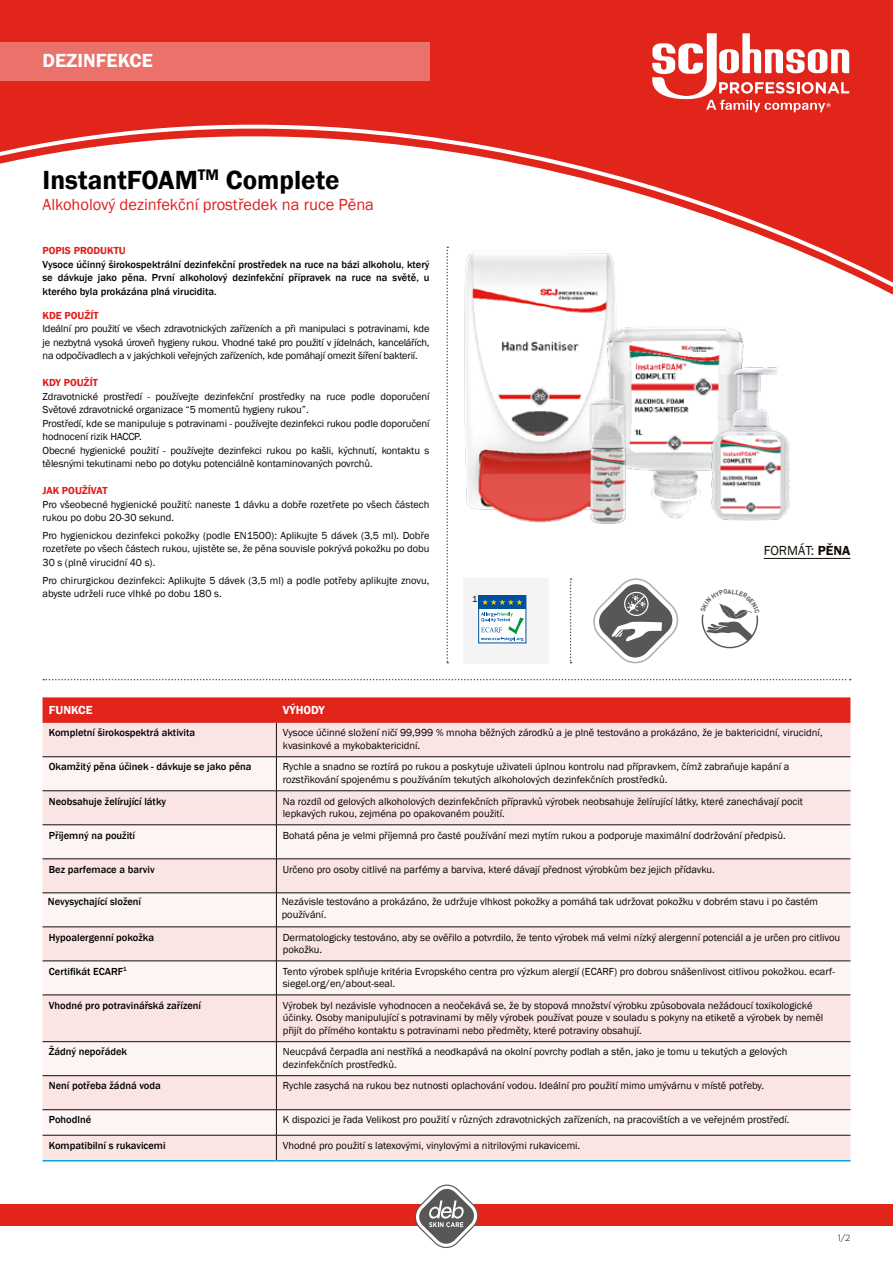
<style>
.page{position:relative;width:893px;height:1263px;background:#fff}
.page>*{position:absolute;margin:0;border:0;box-sizing:border-box;transform-origin:0 0}
.t1{font:600 27px "Franklin Gothic";color:#000}
.t2{font:600 19.5px "Franklin Gothic";color:#fff}
.t3{font:16.5px "Franklin Gothic";color:#e11f1d}
.t4{font:13.5px "Franklin Gothic";color:#120d09}
.t5{font:600 12px "Franklin Gothic";color:#fff}
.t6{font:10.5px/13.5px "Franklin Gothic";color:#000}
.t7{font:500 10.5px/13.5px "Franklin Gothic";color:#000;text-align:justify}
.t8{font:600 10.5px "Franklin Gothic";color:#e11f1d}
.t9{font:300 9px "Gotham";color:#000}
.t10{font:9px "Franklin Gothic";color:#000}
.t11{font:700 6.3px "DIN";color:#575756}
.s1{font-weight:600}
</style>
<div class="page">
<div style="left:0;top:0;width:893px;height:119px;background:#e1251b"></div>
<svg style="left:0;top:119px;width:893px;height:176px"></svg>
<div style="left:0;top:43px;width:429px;height:38px;background:#eb716b"></div>
<div style="left:0;top:1204px;width:893px;height:22px;background:#e1251b"></div>
<svg style="left:415px;top:1184px;width:63px;height:64px"></svg>
<svg style="left:652px;top:33px;width:197px;height:79px"></svg>
<svg style="left:446px;top:247px;width:2px;height:416px"></svg>
<svg style="left:570px;top:578px;width:2px;height:85px"></svg>
<svg style="left:43px;top:679px;width:808px;height:1px"></svg>
<svg style="left:43px;top:697px;width:807px;height:26px;background:#e1291f"></svg>
<div style="left:43px;top:723px;width:807px;height:437px;background:#fbe5e4"></div>
<svg style="left:43px;top:757px;width:807px;height:378px;fill:#fbe5e4"></svg>
<hr style="left:276px;top:756px;width:574px;height:1px;background:#120d09">
<hr style="left:43px;top:790px;width:233px;height:1px;background:#120d09">
<hr style="left:276px;top:790px;width:574px;height:1px;background:#120d09">
<hr style="left:43px;top:824px;width:233px;height:1px;background:#120d09">
<hr style="left:276px;top:824px;width:574px;height:1px;background:#120d09">
<hr style="left:43px;top:756px;width:233px;height:1px;background:#120d09">
<hr style="left:43px;top:1160px;width:233px;height:1px;background:#07a7e1">
<hr style="left:276px;top:1160px;width:574px;height:1px;background:#07a7e1">
<hr style="left:276px;top:723px;width:1px;height:33px;background:#120d09">
<hr style="left:276px;top:757px;width:1px;height:33px;background:#120d09">
<hr style="left:276px;top:791px;width:1px;height:34px;background:#120d09">
<hr style="left:276px;top:825px;width:1px;height:34px;background:#120d09">
<hr style="left:43px;top:858px;width:233px;height:1px;background:#120d09">
<hr style="left:43px;top:892px;width:233px;height:1px;background:#120d09">
<hr style="left:43px;top:926px;width:233px;height:1px;background:#120d09">
<hr style="left:43px;top:961px;width:233px;height:1px;background:#120d09">
<hr style="left:43px;top:995px;width:233px;height:1px;background:#120d09">
<hr style="left:43px;top:1041px;width:233px;height:1px;background:#120d09">
<hr style="left:43px;top:1075px;width:233px;height:1px;background:#120d09">
<hr style="left:43px;top:1109px;width:233px;height:1px;background:#120d09">
<hr style="left:43px;top:1135px;width:233px;height:1px;background:#120d09">
<hr style="left:276px;top:859px;width:1px;height:34px;background:#120d09">
<hr style="left:276px;top:858px;width:574px;height:1px;background:#120d09">
<hr style="left:276px;top:927px;width:1px;height:34px;background:#120d09">
<hr style="left:276px;top:995px;width:1px;height:46px;background:#120d09">
<hr style="left:276px;top:1076px;width:1px;height:33px;background:#120d09">
<hr style="left:276px;top:893px;width:1px;height:34px;background:#120d09">
<hr style="left:276px;top:892px;width:574px;height:1px;background:#120d09">
<hr style="left:276px;top:926px;width:574px;height:1px;background:#120d09">
<hr style="left:276px;top:961px;width:1px;height:34px;background:#120d09">
<hr style="left:276px;top:961px;width:574px;height:1px;background:#120d09">
<hr style="left:276px;top:995px;width:574px;height:1px;background:#120d09">
<hr style="left:276px;top:1042px;width:1px;height:33px;background:#120d09">
<hr style="left:276px;top:1041px;width:574px;height:1px;background:#120d09">
<hr style="left:276px;top:1075px;width:574px;height:1px;background:#120d09">
<svg style="left:276px;top:1110px;width:1px;height:50px"></svg>
<hr style="left:276px;top:1109px;width:574px;height:1px;background:#120d09">
<hr style="left:276px;top:1135px;width:574px;height:1px;background:#120d09">
<svg style="left:593px;top:578px;width:85px;height:85px"></svg>
<div style="left:463px;top:578px;width:86px;height:85px;background:#f4f4f4"></div>
<div style="left:479px;top:596px;width:47px;height:47px;background:#fff"></div>
<div style="left:478px;top:595px;width:48px;height:48px;border:1px solid #00509e"></div>
<div style="left:478px;top:595px;width:48px;height:14px;background:#00509e"></div>
<svg style="left:482px;top:599px;width:40px;height:6px"></svg>
<svg style="left:481px;top:612px;width:43px;height:29px"></svg>
<hr style="left:764px;top:558px;width:86px;height:1px;background:#120d09">
<img style="left:452px;top:239px;width:174px;height:284px">
<img style="left:589px;top:304px;width:155px;height:215px">
<img style="left:584px;top:396px;width:48px;height:128px">
<img style="left:706px;top:362px;width:84px;height:159px">
<svg style="left:701px;top:603px;width:57px;height:45px"></svg>
<h2 class="t2" style="left:43px;top:48px;width:112px">DEZINFEKCE</h2>
<h1 class="t1" style="left:43px;top:163px;width:298px">InstantFOAM<sup>TM</sup> Complete</h1>
<h3 class="t3" style="left:43px;top:194px;width:333px">Alkoholový dezinfekční prostředek na ruce Pěna</h3>
<p class="t8" style="left:43px;top:244px;width:85px">POPIS PRODUKTU</p>
<p class="t7" style="left:43px;top:257px;width:388px">Vysoce účinný širokospektrální dezinfekční prostředek na ruce na bázi alkoholu, který se dávkuje jako pěna. První alkoholový dezinfekční přípravek na ruce na světě, u kterého byla prokázána plná virucidita.</p>
<p class="t8" style="left:43px;top:309px;width:58px">KDE POUŽÍT</p>
<p class="t6" style="left:43px;top:322px;width:388px;text-align:justify">Ideální pro použití ve všech zdravotnických zařízeních a při manipulaci s potravinami, kde je nezbytná vysoká úroveň hygieny rukou. Vhodné také pro použití v jídelnách, kancelářích, na odpočívadlech a v jakýchkoli veřejných zařízeních, kde pomáhají omezit šíření bakterií.</p>
<p class="t8" style="left:43px;top:376px;width:57px">KDY POUŽÍT</p>
<p class="t6" style="left:43px;top:389px;width:388px">Zdravotnické prostředí - používejte dezinfekční prostředky na ruce podle doporučení Světové zdravotnické organizace “5 momentů hygieny rukou”.<br>Prostředí, kde se manipuluje s potravinami - používejte dezinfekci rukou podle doporučení hodnocení rizik HACCP.<br>Obecné hygienické použití - používejte dezinfekci rukou po kašli, kýchnutí, kontaktu s tělesnými tekutinami nebo po dotyku potenciálně kontaminovaných povrchů.</p>
<p class="t8" style="left:43px;top:484px;width:66px">JAK POUŽÍVAT</p>
<p class="t6" style="left:43px;top:497px;width:388px">Pro všeobecné hygienické použití: naneste 1 dávku a dobře rozetřete po všech částech rukou po dobu 20-30 sekund.</p>
<p class="t6" style="left:43px;top:529px;width:388px;text-align:justify">Pro hygienickou dezinfekci pokožky (podle EN1500): Aplikujte 5 dávek (3,5 ml). Dobře rozetřete po všech částech rukou, ujistěte se, že pěna souvisle pokrývá pokožku po dobu 30 s (plně virucidní 40 s).</p>
<p class="t6" style="left:43px;top:573px;width:388px">Pro chirurgickou dezinfekci: Aplikujte 5 dávek (3,5 ml) a podle potřeby aplikujte znovu, abyste udrželi ruce vlhké po dobu 180 s.</p>
<p class="t10" style="left:472px;top:593px;width:7px">1</p>
<p class="t11" style="left:728px;top:587px;width:6px">A</p>
<p class="t4" style="left:764px;top:542px;width:88px">FORMÁT: <span class="s1">PĚNA</span></p>
<p class="t5" style="left:49px;top:703px;width:45px">FUNKCE</p>
<p class="t5" style="left:283px;top:703px;width:44px">VÝHODY</p>
<p class="t7" style="left:49px;top:726px;width:148px">Kompletní širokospektrá aktivita</p>
<p class="t6" style="left:283px;top:727px;width:541px;line-height:12.8px">Vysoce účinné složení ničí 99,999 % mnoha běžných zárodků a je plně testováno a prokázáno, že je baktericidní, virucidní, kvasinkové a mykobaktericidní.</p>
<p class="t7" style="left:49px;top:760px;width:204px">Okamžitý pěna účinek - dávkuje se jako pěna</p>
<p class="t6" style="left:283px;top:761px;width:508px;line-height:12.8px">Rychle a snadno se roztírá po rukou a poskytuje uživateli úplnou kontrolu nad přípravkem, čímž zabraňuje kapání a rozstřikování spojenému s používáním tekutých alkoholových dezinfekčních prostředků.</p>
<p class="t7" style="left:49px;top:794px;width:119px">Neobsahuje želírující látky</p>
<p class="t6" style="left:283px;top:795px;width:522px;line-height:12.8px">Na rozdíl od gelových alkoholových dezinfekčních přípravků výrobek neobsahuje želírující látky, které zanechávají pocit lepkavých rukou, zejména po opakovaném použití.</p>
<p class="t7" style="left:49px;top:828px;width:88px">Příjemný na použití</p>
<p class="t6" style="left:283px;top:828px;width:504px">Bohatá pěna je velmi příjemná pro časté používání mezi mytím rukou a podporuje maximální dodržování předpisů.</p>
<p class="t7" style="left:49px;top:862px;width:107px">Bez parfemace a barviv</p>
<p class="t6" style="left:283px;top:862px;width:434px">Určeno pro osoby citlivé na parfémy a barviva, které dávají přednost výrobkům bez jejich přídavku.</p>
<p class="t7" style="left:48px;top:895px;width:95px">Nevysychající složení</p>
<p class="t6" style="left:282px;top:896px;width:538px;line-height:12.8px">Nezávisle testováno a prokázáno, že udržuje vlhkost pokožky a pomáhá tak udržovat pokožku v dobrém stavu i po častém používání.</p>
<p class="t7" style="left:49px;top:930px;width:107px">Hypoalergenní pokožka</p>
<p class="t6" style="left:283px;top:931px;width:559px;line-height:12.8px">Dermatologicky testováno, aby se ověřilo a potvrdilo, že tento výrobek má velmi nízký alergenní potenciál a je určen pro citlivou pokožku.</p>
<p class="t7" style="left:49px;top:964px;width:79px">Certifikát ECARF<sup>1</sup></p>
<p class="t6" style="left:283px;top:965px;width:554px;line-height:12.8px">Tento výrobek splňuje kritéria Evropského centra pro výzkum alergií (ECARF) pro dobrou snášenlivost citlivou pokožkou. ecarf&shy;siegel.org/en/about-seal.</p>
<p class="t7" style="left:49px;top:998px;width:154px">Vhodné pro potravinářská zařízení</p>
<p class="t6" style="left:283px;top:999px;width:542px;line-height:12.8px">Výrobek byl nezávisle vyhodnocen a neočekává se, že by stopová množství výrobku způsobovala nežádoucí toxikologické účinky. Osoby manipulující s potravinami by měly výrobek používat pouze v souladu s pokyny na etiketě a výrobek by neměl přijít do přímého kontaktu s potravinami nebo předměty, které potraviny obsahují.</p>
<p class="t7" style="left:49px;top:1045px;width:80px">Žádný nepořádek</p>
<p class="t6" style="left:283px;top:1046px;width:506px;line-height:12.8px">Neucpává čerpadla ani nestříká a neodkapává na okolní povrchy podlah a stěn, jako je tomu u tekutých a gelových dezinfekčních prostředků.</p>
<p class="t7" style="left:49px;top:1079px;width:113px">Není potřeba žádná voda</p>
<p class="t6" style="left:283px;top:1079px;width:483px">Rychle zasychá na rukou bez nutnosti oplachování vodou. Ideální pro použití mimo umývárnu v místě potřeby.</p>
<p class="t7" style="left:49px;top:1113px;width:44px">Pohodlné</p>
<p class="t6" style="left:283px;top:1113px;width:508px">K dispozici je řada Velikost pro použití v různých zdravotnických zařízeních, na pracovištích a ve veřejném prostředí.</p>
<p class="t7" style="left:49px;top:1139px;width:118px">Kompatibilní s rukavicemi</p>
<p class="t6" style="left:283px;top:1139px;width:299px">Vhodné pro použití s latexovými, vinylovými a nitrilovými rukavicemi.</p>
<p class="t9" style="left:838px;top:1232px;width:14px">1/2</p>
</div>
